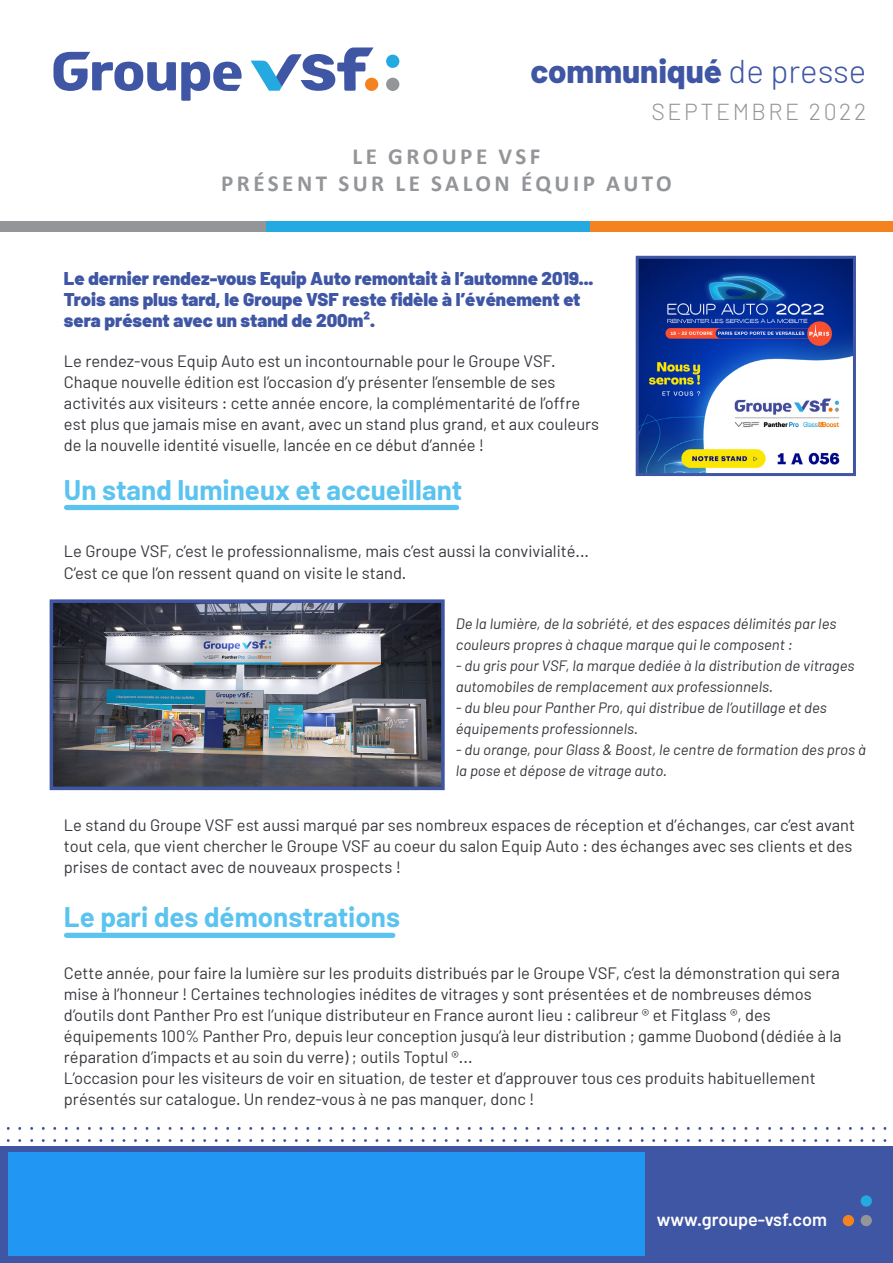
<style>
.page{position:relative;width:893px;height:1263px;background:#fff}
.page>*{position:absolute;margin:0;border:0;box-sizing:border-box;transform-origin:0 0}
.t1{font:800 33px "Barlow";color:#3f56a5}
.t2{font:700 27.75px "Barlow";color:#5bc3ef}
.t3{font:700 23.1px/27.8px "Calibri";letter-spacing:.15em;color:#939598;text-align:center}
.t4{font:300 23.1px "Barlow";letter-spacing:.11em;color:#939598}
.t5{font:900 18.45px/21px "Barlow";color:#3f56a5}
.t6{font:600 18px "Barlow";color:#fff}
.t7{font:16.5px/21px "Barlow";color:#36373d}
.t8{font:italic 15px/21px "Barlow";color:#36373d}
.s1{font-weight:300}
</style>
<div class="page">
<div style="left:0;top:221px;width:266px;height:11px;background:#939598"></div>
<div style="left:266px;top:221px;width:325px;height:11px;background:#24aae1"></div>
<div style="left:591px;top:221px;width:302px;height:11px;background:#f58220"></div>
<div style="left:386px;top:55px;width:13px;height:13px;background:#24aae1;border-radius:50%"></div>
<div style="left:365px;top:78px;width:13px;height:13px;background:#f58220;border-radius:50%"></div>
<div style="left:386px;top:78px;width:13px;height:13px;background:#939598;border-radius:50%"></div>
<svg style="left:53px;top:52px;width:189px;height:49px"></svg>
<svg style="left:251px;top:47px;width:123px;height:44px"></svg>
<div style="left:67px;top:505px;width:390px;height:5px;background:#5bc3ef"></div>
<div style="left:67px;top:933px;width:326px;height:5px;background:#5bc3ef"></div>
<div style="left:0;top:1147px;width:893px;height:116px;background:#3f56a5"></div>
<div style="left:861px;top:1195px;width:11px;height:11px;background:#24aae1;border-radius:50%"></div>
<div style="left:843px;top:1215px;width:11px;height:11px;background:#f58220;border-radius:50%"></div>
<div style="left:861px;top:1215px;width:11px;height:11px;background:#939598;border-radius:50%"></div>
<svg style="left:842px;top:1215px;width:5px;height:11px"></svg>
<img style="left:0;top:1127px;width:889px;height:20px">
<img style="left:640px;top:260px;width:212px;height:212px">
<div style="left:636px;top:256px;width:220px;height:220px;border:3px solid #3f56a5"></div>
<img style="left:55px;top:604px;width:385px;height:181px">
<div style="left:50px;top:599px;width:395px;height:191px;border:4px solid #3f56a5"></div>
<div style="left:9px;top:1152px;width:636px;height:104px;background:#2196f3"></div>
<p class="t1" style="left:531px;top:50px;width:337px">communiqué <span class="s1">de presse</span></p>
<p class="t4" style="left:651px;top:97px;width:216px">SEPTEMBRE 2022</p>
<p class="t3" style="left:221px;top:142px;width:452px">LE GROUPE VSF<br>PRÉSENT SUR LE SALON ÉQUIP AUTO</p>
<p class="t5" style="left:64px;top:268px;width:531px">Le dernier rendez-vous Equip Auto remontait à l’automne 2019...<br>Trois ans plus tard, le Groupe VSF reste fidèle à l’événement et sera présent avec un stand de 200m².</p>
<p class="t7" style="left:64px;top:350px;width:537px">Le rendez-vous Equip Auto est un incontournable pour le Groupe VSF.<br>Chaque nouvelle édition est l’occasion d’y présenter l’ensemble de ses activités aux visiteurs : cette année encore, la complémentarité de l’offre est plus que jamais mise en avant, avec un stand plus grand, et aux couleurs de la nouvelle identité visuelle, lancée en ce début d’année !</p>
<p class="t2" style="left:64px;top:472px;width:400px">Un stand lumineux et accueillant</p>
<p class="t7" style="left:64px;top:541px;width:527px">Le Groupe VSF, c’est le professionnalisme, mais c’est aussi la convivialité...<br>C’est ce que l’on ressent quand on visite le stand.</p>
<p class="t8" style="left:456px;top:612px;width:382px">De la lumière, de la sobriété, et des espaces délimités par les couleurs propres à chaque marque qui le composent :</p>
<p class="t8" style="left:456px;top:654px;width:400px">- du gris pour VSF, la marque dediée à la distribution de vitrages automobiles de remplacement aux professionnels.</p>
<p class="t8" style="left:456px;top:696px;width:373px">- du bleu pour Panther Pro, qui distribue de l’outillage et des équipements professionnels.</p>
<p class="t8" style="left:456px;top:738px;width:412px">- du orange, pour Glass &amp; Boost, le centre de formation des pros à la pose et dépose de vitrage auto.</p>
<p class="t7" style="left:64px;top:814px;width:793px">Le stand du Groupe VSF est aussi marqué par ses nombreux espaces de réception et d’échanges, car c’est avant tout cela, que vient chercher le Groupe VSF au coeur du salon Equip Auto : des échanges avec ses clients et des prises de contact avec de nouveaux prospects !</p>
<p class="t2" style="left:64px;top:900px;width:338px">Le pari des démonstrations</p>
<p class="t7" style="left:64px;top:962px;width:779px">Cette année, pour faire la lumière sur les produits distribués par le Groupe VSF, c’est la démonstration qui sera mise à l’honneur ! Certaines technologies inédites de vitrages y sont présentées et de nombreuses démos d’outils dont Panther Pro est l’unique distributeur en France auront lieu : calibreur ® et Fitglass ®, des équipements 100% Panther Pro, depuis leur conception jusqu’à leur distribution ; gamme Duobond (dédiée à la réparation d’impacts et au soin du verre) ; outils Toptul ®...<br>L’occasion pour les visiteurs de voir en situation, de tester et d’approuver tous ces produits habituellement présentés sur catalogue. Un rendez-vous à ne pas manquer, donc !</p>
<p class="t6" style="left:657px;top:1208px;width:172px">www.groupe-vsf.com</p>
</div>
